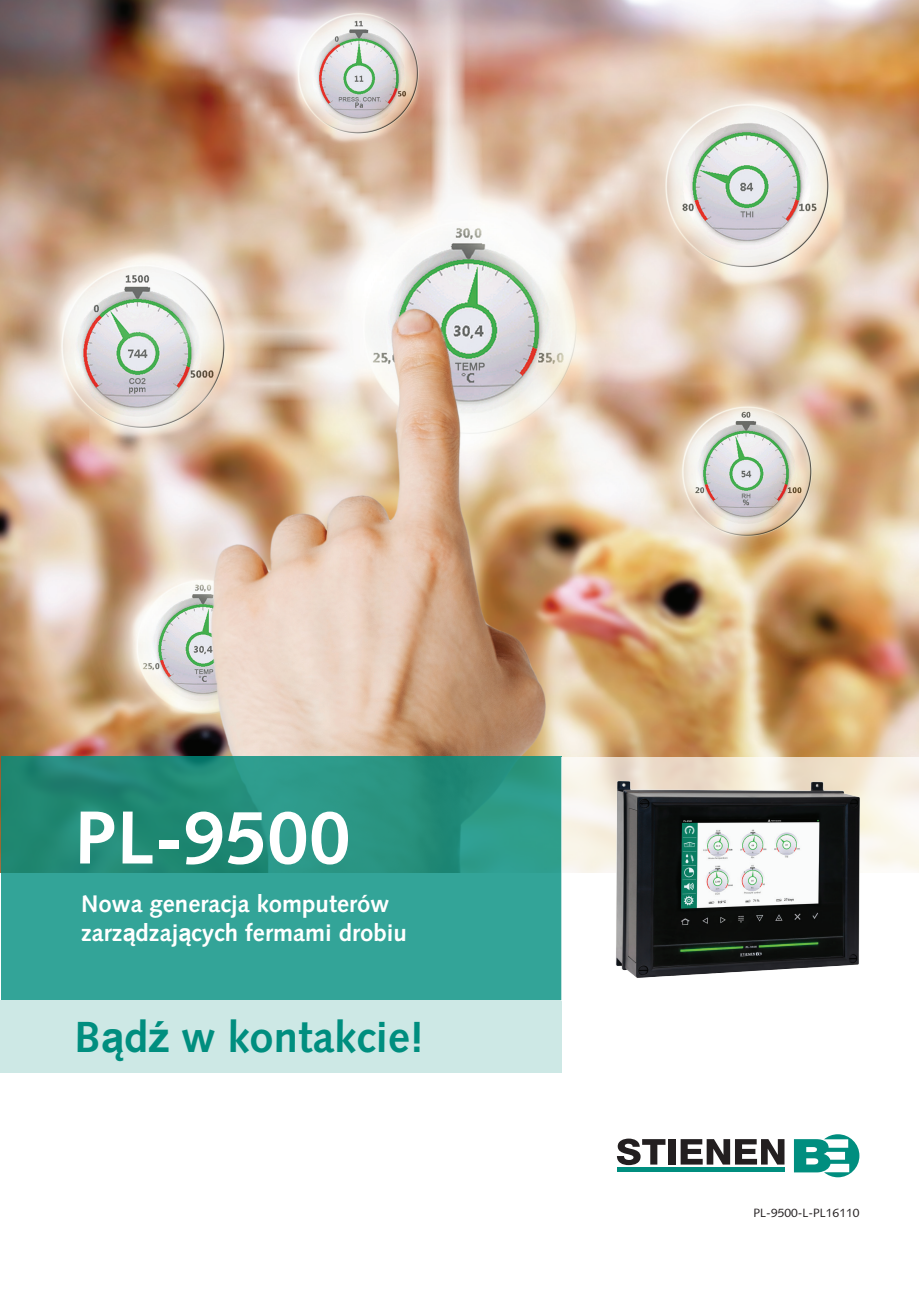
<style>
.page{position:relative;width:919px;height:1289px;background:#fff}
.page>*{position:absolute;margin:0;border:0;box-sizing:border-box;transform-origin:0 0}
.t1{font:700 75px "Syntax LT Std";color:#fff}
.t2{font:700 43.5px "Syntax LT Std";color:#008e7f}
.t3{font:700 24px/28.8px "Syntax LT Std";color:#fff}
.t4{font:12px "Syntax LT Std";color:#231f20}
.s1{font-family:"Arial";font-size:23.55px}
.s2{font-family:"Arial";font-size:42px}
</style>
<div class="page">
<img style="left:0;top:0;width:918px;height:872px">
<div style="left:0;top:999px;width:561px;height:73px;background:#cde8e5"></div>
<svg style="left:1px;top:757px;width:560px;height:243px;background:#2c9a8b"></svg>
<svg style="left:561px;top:757px;width:357px;height:243px"></svg>
<svg style="left:617px;top:1138px;width:48px;height:27px"></svg>
<div style="left:668px;top:1139px;width:7px;height:25px;background:#231f20"></div>
<svg style="left:680px;top:1139px;width:104px;height:25px"></svg>
<svg style="left:793px;top:1134px;width:66px;height:43px"></svg>
<div style="left:617px;top:1167px;width:167px;height:5px;background:#008e7f"></div>
<img style="left:608px;top:770px;width:290px;height:222px">
<h1 class="t1" style="left:74px;top:794px;width:278px">PL-9500</h1>
<p class="t3" style="left:81px;top:889px;width:327px">Nowa generacja komputerów zarz<span class="s1">ą</span>dzaj<span class="s1">ą</span>cych fermami drobiu</p>
<h2 class="t2" style="left:74px;top:1011px;width:351px">B<span class="s2">ą</span>d<span class="s2">ź</span> w kontakcie!</h2>
<p class="t4" style="left:753px;top:1205px;width:107px">PL-9500-L-PL16110</p>
</div>
